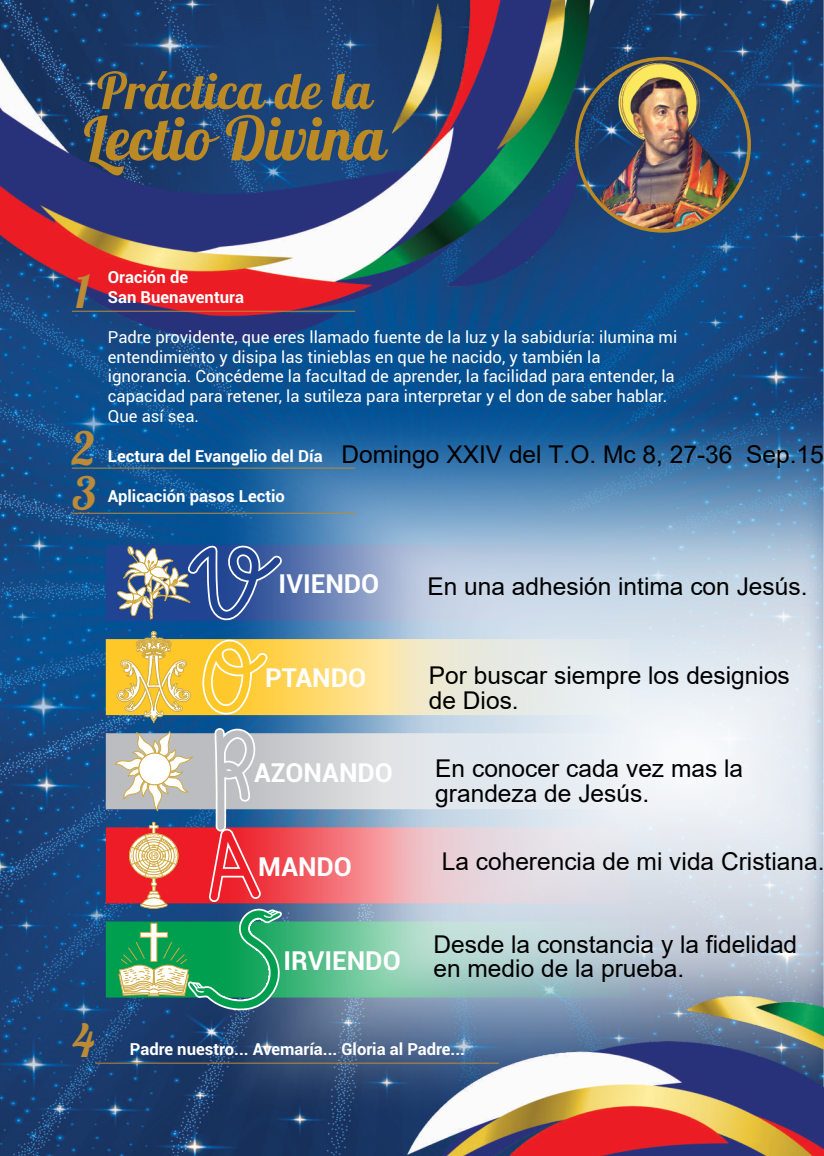
<style>
.page{position:relative;width:824px;height:1156px;background:#fff}
.page>*{position:absolute;margin:0;border:0;box-sizing:border-box;transform-origin:0 0}
.t1{font:60.55px "Lobster";color:#bb8a24}
.t2{font:50.57px "Lobster";color:#bb8a24}
.t3{font:45.68px/45.3px "Lobster";color:#bb8b38}
.t4{font:700 26.25px "Roboto";color:#fff}
.t5{font:24.5px/24.5px "Arial";color:#000}
.t6{font:16.62px/19.9px "Roboto";color:#fff}
.t7{font:700 16.62px/19.9px "Roboto";color:#fff}
</style>
<div class="page">
<img style="left:0;top:0;width:823px;height:1156px">
<img style="left:0;top:0;width:622px;height:352px">
<img style="left:189px;top:390px;width:634px;height:606px">
<img style="left:457px;top:996px;width:366px;height:160px">
<img style="left:576px;top:62px;width:173px;height:169px">
<div style="left:575px;top:57px;width:175px;height:176px;border:4px solid #bb8a24;border-radius:50%"></div>
<hr style="left:72px;top:311px;width:283px;height:1px;background:#bb8b38">
<hr style="left:72px;top:468px;width:283px;height:1px;background:#bb8b38">
<hr style="left:72px;top:513px;width:283px;height:1px;background:#bb8b38">
<hr style="left:95px;top:1063px;width:404px;height:1px;background:#bb8b38">
<svg style="left:84px;top:774px;width:373px;height:382px;background:#63748c"></svg>
<svg style="left:113px;top:538px;width:171px;height:472px;background:#8c8d7e"></svg>
<h2 class="t2" style="left:97px;top:58px;width:277px">Práctica de la</h2>
<h1 class="t1" style="left:84px;top:100px;width:303px">Lectio Divina</h1>
<h3 class="t3" style="left:75px;top:268px;width:16px">1</h3>
<h3 class="t3" style="left:72px;top:425px;width:25px">2<br>3</h3>
<p class="t7" style="left:108px;top:269px;width:138px">Oración de<br>San Buenaventura</p>
<p class="t6" style="left:108px;top:328px;width:570px">Padre providente, que eres llamado fuente de la luz y la sabiduría: ilumina mi entendimiento y disipa las tinieblas en que he nacido, y también la ignorancia. Concédeme la facultad de aprender, la facilidad para entender, la capacidad para retener, la sutileza para interpretar y el don de saber hablar.<br>Que así sea.</p>
<p class="t7" style="left:108px;top:448px;width:216px">Lectura del Evangelio del Día</p>
<p class="t7" style="left:108px;top:488px;width:179px">Aplicación pasos Lectio</p>
<h3 class="t5" style="left:341px;top:442px;width:484px">Domingo XXIV del T.O. Mc 8, 27-36 Sep.15</h3>
<h3 class="t4" style="left:278px;top:574px;width:102px">IVIENDO</h3>
<h3 class="t5" style="left:427px;top:574px;width:381px">En una adhesión intima con Jesús.</h3>
<h3 class="t3" style="left:72px;top:1018px;width:23px">4</h3>
<h3 class="t4" style="left:265px;top:668px;width:103px">PTANDO</h3>
<h3 class="t5" style="left:429px;top:663px;width:362px">Por buscar siempre los designios de Dios.</h3>
<h3 class="t4" style="left:254px;top:762px;width:140px">AZONANDO</h3>
<h3 class="t5" style="left:435px;top:756px;width:309px">En conocer cada vez mas la grandeza de Jesús.</h3>
<h3 class="t4" style="left:258px;top:856px;width:95px">MANDO</h3>
<h3 class="t5" style="left:441px;top:849px;width:384px">La coherencia de mi vida Cristiana.</h3>
<h3 class="t4" style="left:283px;top:950px;width:119px">IRVIENDO</h3>
<h3 class="t5" style="left:433px;top:932px;width:365px">Desde la constancia y la fidelidad en medio de la prueba.</h3>
<p class="t7" style="left:130px;top:1041px;width:336px">Padre nuestro... Avemaría... Gloria al Padre...</p>
</div>
